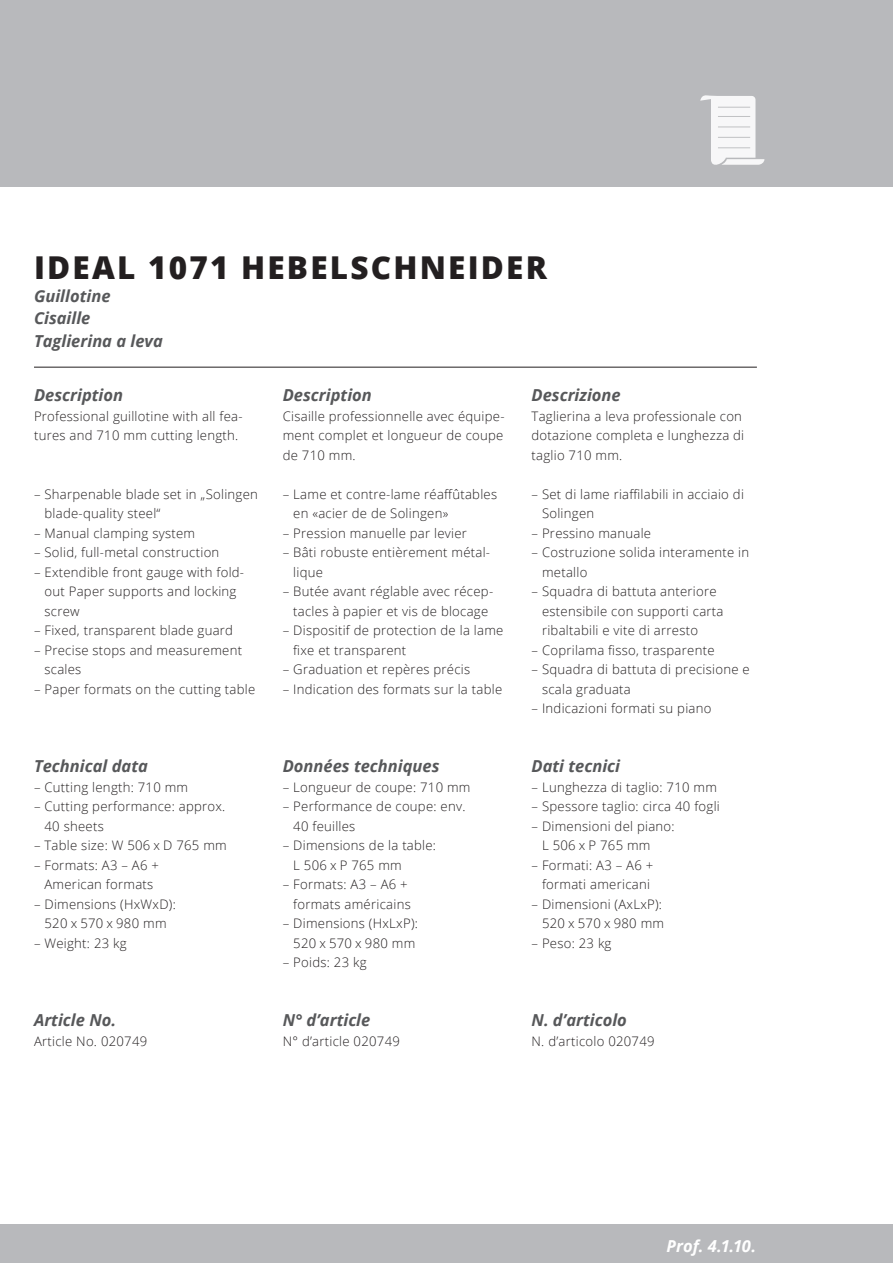
<style>
.page{position:relative;width:893px;height:1263px;background:#fff}
.page>*{position:absolute;margin:0;border:0;box-sizing:border-box;transform-origin:0 0}
._01_Produkttiel{font:800 31.5px "Open Sans";letter-spacing:.07em;color:#231f20}
._02_Übertitel{font:italic 700 16.5px "Open Sans";color:#57585a}
._01_Produkttiel-2{font:italic 700 16.5px/22.5px "Open Sans";color:#57585a}
._01_Produkttiel-3{font:italic 700 16.5px "Open Sans";letter-spacing:-.005em;color:#fff}
._03_lauftext{font:300 13.2px/19.5px "Open Sans";letter-spacing:.02em;color:#231f20}
</style>
<div class="page">
<div style="left:0;top:1225px;width:893px;height:38px;background:#b8b9bc"></div>
<div style="left:0;top:0;width:893px;height:187px;background:#b8b9bc"></div>
<svg style="left:700px;top:95px;width:64px;height:70px"></svg>
<hr style="left:34px;top:367px;width:723px;height:1px;background:#231f20">
<p class="_01_Produkttiel" style="left:34px;top:244px;width:515px">IDEAL 1071 HEBELSCHNEIDER</p>
<p class="_01_Produkttiel-2" style="left:34px;top:284px;width:130px">Guillotine<br>Cisaille<br>Taglierina a leva</p>
<p class="_02_Übertitel" style="left:34px;top:384px;width:91px">Description</p>
<p class="_03_lauftext" style="left:34px;top:406px;width:210px">Professional guillotine with all fea&shy;tures and 710 mm cutting length.</p>
<p class="_02_Übertitel" style="left:283px;top:384px;width:91px">Description</p>
<p class="_03_lauftext" style="left:283px;top:406px;width:223px;text-align:justify">Cisaille professionnelle avec équipe&shy;ment complet et longueur de coupe de 710 mm.</p>
<p class="_03_lauftext" style="left:293px;top:484px;width:205px;text-indent:-10px">– Lame et contre-lame réaffûtables en «acier de de Solingen»</p>
<p class="_03_lauftext" style="left:283px;top:523px;width:186px">– Pression manuelle par levier</p>
<p class="_03_lauftext" style="left:293px;top:542px;width:198px;text-indent:-10px">– Bâti robuste entièrement métal&shy;lique</p>
<p class="_03_lauftext" style="left:283px;top:581px;width:212px;text-align:center">– Butée avant réglable avec récep&shy;tacles à papier et vis de blocage</p>
<p class="_03_lauftext" style="left:293px;top:620px;width:212px;text-indent:-10px">– Dispositif de protection de la lame fixe et transparent</p>
<p class="_03_lauftext" style="left:283px;top:659px;width:189px">– Graduation et repères précis</p>
<p class="_03_lauftext" style="left:283px;top:679px;width:221px">– Indication des formats sur la table</p>
<p class="_02_Übertitel" style="left:531px;top:384px;width:91px">Descrizione</p>
<p class="_03_lauftext" style="left:531px;top:406px;width:214px">Taglierina a leva professionale con dotazione completa e lunghezza di taglio 710 mm.</p>
<p class="_03_lauftext" style="left:542px;top:484px;width:203px;text-indent:-10px">– Set di lame riaffilabili in acciaio di<br>Solingen</p>
<p class="_03_lauftext" style="left:531px;top:523px;width:121px">– Pressino manuale</p>
<p class="_03_lauftext" style="left:542px;top:542px;width:209px;text-indent:-10px">– Costruzione solida interamente in metallo</p>
<p class="_03_lauftext" style="left:542px;top:581px;width:183px;text-indent:-10px">– Squadra di battuta anteriore estensibile con supporti carta ribaltabili e vite di arresto</p>
<p class="_03_lauftext" style="left:531px;top:640px;width:184px">– Coprilama fisso, trasparente</p>
<p class="_03_lauftext" style="left:542px;top:659px;width:209px;text-indent:-10px">– Squadra di battuta di precisione e scala graduata</p>
<p class="_03_lauftext" style="left:531px;top:698px;width:181px">– Indicazioni formati su piano</p>
<p class="_03_lauftext" style="left:45px;top:484px;width:215px;text-indent:-10px">– Sharpenable blade set in „Solingen blade-quality steel“</p>
<p class="_03_lauftext" style="left:34px;top:523px;width:163px">– Manual clamping system</p>
<p class="_03_lauftext" style="left:34px;top:542px;width:187px">– Solid, full-metal construction</p>
<p class="_03_lauftext" style="left:45px;top:562px;width:201px;text-indent:-10px">– Extendible front gauge with fold&shy;out Paper supports and locking screw</p>
<p class="_03_lauftext" style="left:34px;top:620px;width:201px">– Fixed, transparent blade guard</p>
<p class="_03_lauftext" style="left:45px;top:640px;width:199px;text-indent:-10px">– Precise stops and measurement scales</p>
<p class="_03_lauftext" style="left:34px;top:679px;width:223px">– Paper formats on the cutting table</p>
<p class="_02_Übertitel" style="left:34px;top:755px;width:115px">Technical data</p>
<p class="_03_lauftext" style="left:34px;top:777px;width:156px">– Cutting length: 710 mm</p>
<p class="_03_lauftext" style="left:45px;top:796px;width:182px;text-indent:-10px">– Cutting performance: approx.<br>40 sheets</p>
<p class="_03_lauftext" style="left:34px;top:835px;width:194px">– Table size: W 506 x D 765 mm</p>
<p class="_03_lauftext" style="left:34px;top:855px;width:126px;text-align:center">– Formats: A3 – A6 +<br>American formats</p>
<p class="_03_lauftext" style="left:34px;top:894px;width:143px;text-align:center">– Dimensions (HxWxD):<br>520 x 570 x 980 mm</p>
<p class="_03_lauftext" style="left:34px;top:933px;width:94px">– Weight: 23 kg</p>
<p class="_02_Übertitel" style="left:34px;top:1008px;width:84px">Article No.</p>
<p class="_03_lauftext" style="left:34px;top:1031px;width:115px">Article No. 020749</p>
<p class="_02_Übertitel" style="left:283px;top:755px;width:158px">Données techniques</p>
<p class="_03_lauftext" style="left:283px;top:777px;width:189px">– Longueur de coupe: 710 mm</p>
<p class="_03_lauftext" style="left:293px;top:796px;width:174px;text-indent:-10px">– Performance de coupe: env.<br>40 feuilles</p>
<p class="_03_lauftext" style="left:293px;top:835px;width:144px;text-indent:-10px">– Dimensions de la table:<br>L 506 x P 765 mm</p>
<p class="_03_lauftext" style="left:283px;top:874px;width:130px;text-align:right">– Formats: A3 – A6 + formats américains</p>
<p class="_03_lauftext" style="left:283px;top:913px;width:137px;text-align:center">– Dimensions (HxLxP):<br>520 x 570 x 980 mm</p>
<p class="_03_lauftext" style="left:283px;top:952px;width:85px">– Poids: 23 kg</p>
<p class="_02_Übertitel" style="left:283px;top:1008px;width:89px">N° d’article</p>
<p class="_03_lauftext" style="left:283px;top:1031px;width:119px">N° d’article 020749</p>
<p class="_02_Übertitel" style="left:531px;top:755px;width:90px">Dati tecnici</p>
<p class="_03_lauftext" style="left:531px;top:777px;width:187px">– Lunghezza di taglio: 710 mm</p>
<p class="_03_lauftext" style="left:531px;top:796px;width:190px">– Spessore taglio: circa 40 fogli</p>
<p class="_03_lauftext" style="left:542px;top:816px;width:134px;text-indent:-10px">– Dimensioni del piano:<br>L 506 x P 765 mm</p>
<p class="_03_lauftext" style="left:531px;top:855px;width:123px;text-align:center">– Formati: A3 – A6 + formati americani</p>
<p class="_03_lauftext" style="left:531px;top:894px;width:134px;text-align:right">– Dimensioni (AxLxP):<br>520 x 570 x 980 mm</p>
<p class="_03_lauftext" style="left:531px;top:933px;width:81px">– Peso: 23 kg</p>
<p class="_02_Übertitel" style="left:531px;top:1008px;width:97px">N. d’articolo</p>
<p class="_03_lauftext" style="left:531px;top:1031px;width:125px">N. d’articolo 020749</p>
<p class="_01_Produkttiel-3" style="left:667px;top:1235px;width:91px">Prof. 4.1.10.</p>
</div>
